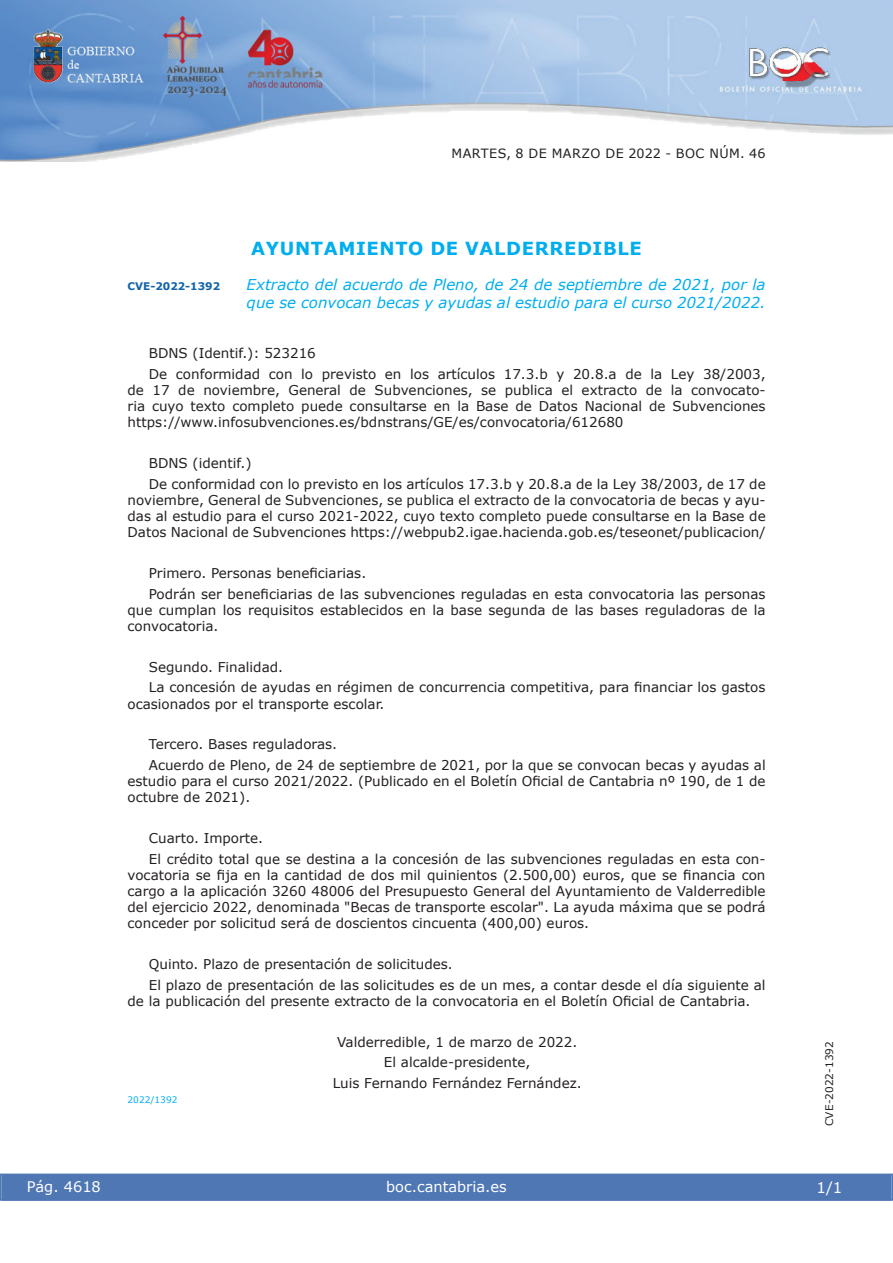
<style>
.page{position:relative;width:893px;height:1263px;background:#fff}
.page>*{position:absolute;margin:0;border:0;box-sizing:border-box;transform-origin:0 0}
.t1{font:700 18px "Verdana";letter-spacing:.035em;color:#00aeef}
.t2{font:italic 15px/18px "Verdana";color:#00aeef}
.t3{font:15px "Verdana";color:#fff}
.t4{font:14.55px "Verdana";color:#fff}
.t5{font:13.5px/20.4px "Verdana";color:#231f20}
.t6{font:12.75px "Verdana";letter-spacing:.035em;color:#231f20}
.t7{font:10.5px "Verdana";color:#231f20}
.t8{font:700 10.5px "Verdana";color:#1263a9}
.t9{font:9px "Verdana";color:#00aeef}
</style>
<div class="page">
<img style="left:0;top:0;width:893px;height:161px">
<div style="left:1px;top:1174px;width:890px;height:27px;background:#4f77b3"></div>
<div style="left:0;top:1174px;width:893px;height:27px;border:1px solid #4f77b3"></div>
<p class="t6" style="left:451px;top:145px;width:315px">MARTES, 8 DE MARZO DE 2022 - BOC NÚM. 46</p>
<h1 class="t1" style="left:251px;top:237px;width:392px">AYUNTAMIENTO DE VALDERREDIBLE</h1>
<p class="t8" style="left:128px;top:279px;width:94px">CVE-2022-1392</p>
<p class="t2" style="left:247px;top:275px;width:520px">Extracto del acuerdo de Pleno, de 24 de septiembre de 2021, por la que se convocan becas y ayudas al estudio para el curso 2021/2022.</p>
<p class="t5" style="left:149px;top:343px;width:618px">BDNS (Identif.): 523216<br>De conformidad con lo previsto en los artículos 17.3.b y 20.8.a de la Ley 38/2003,</p>
<p class="t5" style="left:128px;top:381px;width:639px;line-height:16.2px;text-align:justify">de 17 de noviembre, General de Subvenciones, se publica el extracto de la convocato&shy;ria cuyo texto completo puede consultarse en la Base de Datos Nacional de Subvenciones https://www.infosubvenciones.es/bdnstrans/GE/es/convocatoria/612680</p>
<p class="t5" style="left:149px;top:453px;width:618px">BDNS (identif.)<br>De conformidad con lo previsto en los artículos 17.3.b y 20.8.a de la Ley 38/2003, de 17 de</p>
<p class="t5" style="left:128px;top:491px;width:640px;line-height:16.2px;text-align:justify">noviembre, General de Subvenciones, se publica el extracto de la convocatoria de becas y ayu&shy;das al estudio para el curso 2021-2022, cuyo texto completo puede consultarse en la Base de Datos Nacional de Subvenciones https://webpub2.igae.hacienda.gob.es/teseonet/publicacion/</p>
<p class="t5" style="left:149px;top:563px;width:618px">Primero. Personas beneficiarias.<br>Podrán ser beneficiarias de las subvenciones reguladas en esta convocatoria las personas</p>
<p class="t5" style="left:128px;top:601px;width:639px;line-height:16.2px">que cumplan los requisitos establecidos en la base segunda de las bases reguladoras de la convocatoria.</p>
<p class="t5" style="left:149px;top:656px;width:618px">Segundo. Finalidad.<br>La concesión de ayudas en régimen de concurrencia competitiva, para financiar los gastos</p>
<p class="t5" style="left:128px;top:693px;width:258px">ocasionados por el transporte escolar.</p>
<p class="t5" style="left:149px;top:734px;width:618px">Tercero. Bases reguladoras.<br>Acuerdo de Pleno, de 24 de septiembre de 2021, por la que se convocan becas y ayudas al</p>
<p class="t5" style="left:128px;top:773px;width:639px;line-height:16.2px">estudio para el curso 2021/2022. (Publicado en el Boletín Oficial de Cantabria nº 190, de 1 de octubre de 2021).</p>
<p class="t5" style="left:149px;top:828px;width:618px">Cuarto. Importe.<br>El crédito total que se destina a la concesión de las subvenciones reguladas en esta con-</p>
<p class="t5" style="left:128px;top:866px;width:640px;line-height:16.2px;text-align:justify">vocatoria se fija en la cantidad de dos mil quinientos (2.500,00) euros, que se financia con cargo a la aplicación 3260 48006 del Presupuesto General del Ayuntamiento de Valderredible del ejercicio 2022, denominada "Becas de transporte escolar". La ayuda máxima que se podrá conceder por solicitud será de doscientos cincuenta (400,00) euros.</p>
<p class="t5" style="left:149px;top:954px;width:618px">Quinto. Plazo de presentación de solicitudes.<br>El plazo de presentación de las solicitudes es de un mes, a contar desde el día siguiente al</p>
<p class="t5" style="left:128px;top:990px;width:624px">de la publicación del presente extracto de la convocatoria en el Boletín Oficial de Cantabria.</p>
<p class="t5" style="left:333px;top:1031px;width:251px;text-align:center">Valderredible, 1 de marzo de 2022.<br>El alcalde-presidente,<br>Luis Fernando Fernández Fernández.</p>
<p class="t9" style="left:128px;top:1094px;width:51px">2022/1392</p>
<p class="t4" style="left:27px;top:1177px;width:76px">Pág. 4618</p>
<p class="t4" style="left:386px;top:1178px;width:122px">boc.cantabria.es</p>
<p class="t7" style="left:823px;top:1126px;width:87px;rotate:-90deg">CVE-2022-1392</p>
<p class="t3" style="left:816px;top:1178px;width:27px">1/1</p>
</div>
